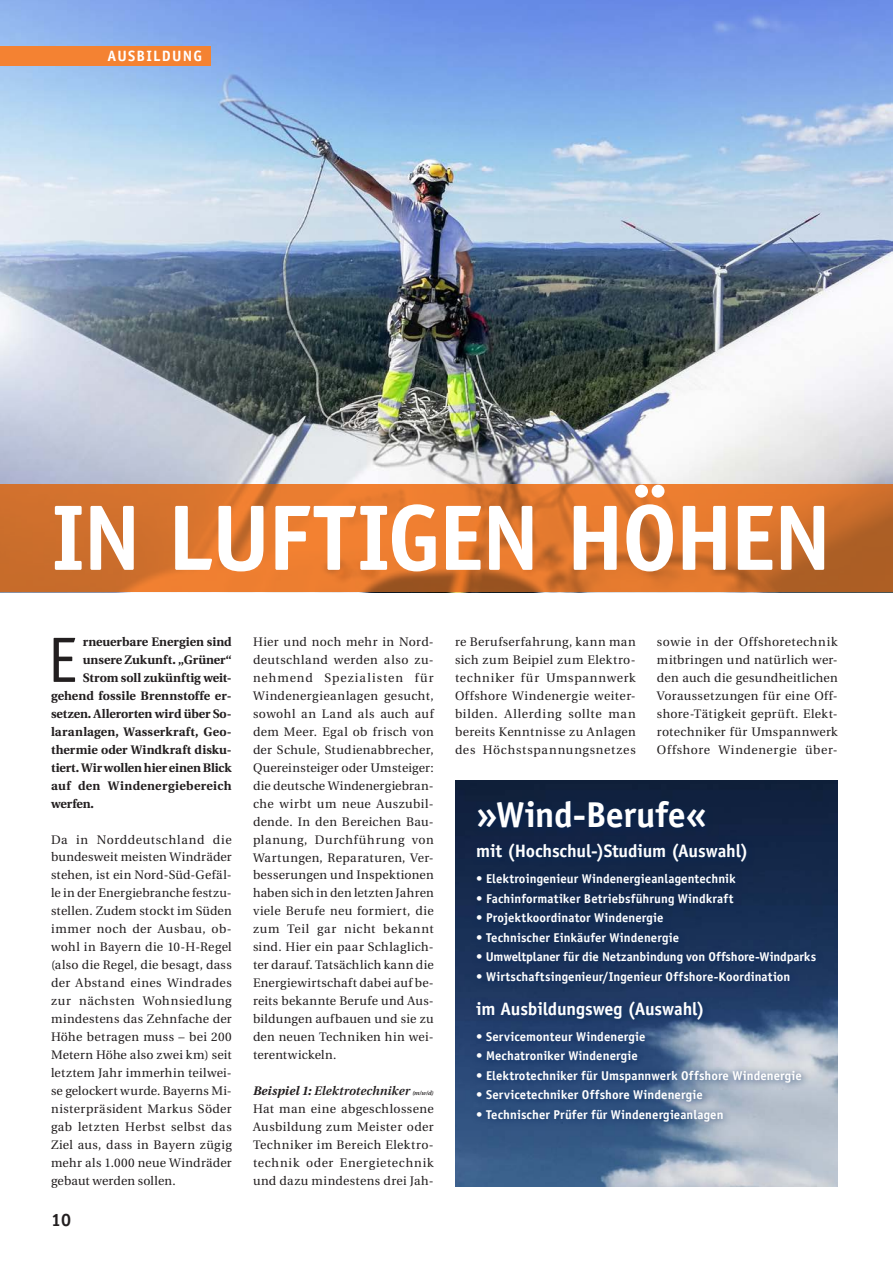
<style>
.page{position:relative;width:893px;height:1263px;background:#fff}
.page>*{position:absolute;margin:0;border:0;box-sizing:border-box;transform-origin:0 0}
.t1{font:700 93.3px "Officina Sans";letter-spacing:-.025em;color:#fff}
.t2{font:64.2px "Officina Sans";color:#231f20}
.t3{font:700 36px "Officina Sans";letter-spacing:-.015em;color:#fff}
.t4{font:700 18px "Officina Sans";letter-spacing:-.01em;color:#fff}
.t5{font:700 18px "Officina Serif";color:#231f20}
.t6{font:700 15px "Officina Sans";letter-spacing:.08em;color:#fff}
.t7{font:700 12.75px "Officina Sans";letter-spacing:.005em;color:#fff}
.t8{font:12.3px/18px "Utopia";letter-spacing:.04em;color:#231f20;text-align:justify}
.t9{font:700 12.3px "Utopia";letter-spacing:.005em;color:#231f20}
.t10{font:700 12.3px "Utopia";letter-spacing:-.015em;color:#231f20}
.t11{font:700 12.3px "Utopia";letter-spacing:.025em;color:#231f20}
.s1{font-weight:700;font-style:italic}
.s2{font-weight:600;font-style:italic}
.s3{font-weight:600;font-style:italic;font-size:6px}
</style>
<div class="page">
<img style="left:455px;top:780px;width:383px;height:406px">
<img style="left:0;top:0;width:893px;height:484px">
<div style="left:0;top:47px;width:210px;height:19px;background:#f48232"></div>
<div style="left:471px;top:795px;width:354px;height:335px;background:#002359;opacity:.75"></div>
<svg style="left:0;top:484px;width:893px;height:108px;background:#d8732c"></svg>
<p class="t6" style="left:107px;top:47px;width:96px">AUSBILDUNG</p>
<h1 class="t1" style="left:51px;top:480px;width:782px">IN LUFTIGEN HÖHEN</h1>
<h2 class="t2" style="left:47px;top:623px;width:31px">E</h2>
<p class="t9" style="left:83px;top:635px;width:151px">rneuerbare Energien sind</p>
<p class="t9" style="left:83px;top:653px;width:151px">unsere Zukunft. „Grüner“</p>
<p class="t9" style="left:83px;top:671px;width:151px">Strom soll zukünftig weit-</p>
<p class="t9" style="left:51px;top:688px;width:182px">gehend fossile Brennstoffe er-</p>
<p class="t9" style="left:51px;top:706px;width:182px">setzen. Allerorten wird über So-</p>
<p class="t9" style="left:51px;top:724px;width:182px">laranlagen, Wasserkraft, Geo-</p>
<p class="t9" style="left:51px;top:742px;width:182px">thermie oder Windkraft disku-</p>
<p class="t10" style="left:51px;top:760px;width:182px">tiert. Wir wollen hier einen Blick</p>
<p class="t11" style="left:51px;top:778px;width:182px">auf den Windenergiebereich</p>
<p class="t9" style="left:51px;top:796px;width:45px">werfen.</p>
<p class="t8" style="left:51px;top:830px;width:182px">Da in Norddeutschland die bundesweit meisten Windräder stehen, ist ein Nord-Süd-Gefäl&shy;le in der Energiebranche festzu&shy;stellen. Zudem stockt im Süden immer noch der Ausbau, ob&shy;wohl in Bayern die 10-H-Regel (also die Regel, die besagt, dass der Abstand eines Windrades zur nächsten Wohnsiedlung mindestens das Zehnfache der Höhe betragen muss – bei 200<br>Metern Höhe also zwei km) seit letztem Jahr immerhin teilwei&shy;se gelockert wurde. Bayerns Mi&shy;nisterpräsident Markus Söder gab letzten Herbst selbst das Ziel aus, dass in Bayern zügig mehr als 1.000 neue Windräder gebaut werden sollen.</p>
<h3 class="t5" style="left:51px;top:1209px;width:22px">10</h3>
<p class="t8" style="left:253px;top:633px;width:182px">Hier und noch mehr in Nord&shy;deutschland werden also zu&shy;nehmend Spezialisten für Windenergieanlagen gesucht, sowohl an Land als auch auf dem Meer. Egal ob frisch von der Schule, Studienabbrecher, Quereinsteiger oder Umsteiger: die deutsche Windenergiebran&shy;che wirbt um neue Auszubil&shy;dende. In den Bereichen Bau&shy;planung, Durchführung von Wartungen, Reparaturen, Ver&shy;besserungen und Inspektionen haben sich in den letzten Jahren viele Berufe neu formiert, die zum Teil gar nicht bekannt sind. Hier ein paar Schlaglich&shy;ter darauf. Tatsächlich kann die Energiewirtschaft dabei auf be&shy;reits bekannte Berufe und Aus&shy;bildungen aufbauen und sie zu den neuen Techniken hin wei&shy;terentwickeln.</p>
<p class="t8" style="left:253px;top:1082px;width:182px"><span class="s1">Beispiel 1:</span> <span class="s2">Elektrotechniker</span> <span class="s3">(m/w/d)<br></span>Hat man eine abgeschlossene Ausbildung zum Meister oder Techniker im Bereich Elektro&shy;technik oder Energietechnik und dazu mindestens drei Jah-</p>
<p class="t8" style="left:455px;top:633px;width:182px">re Berufserfahrung, kann man sich zum Beipiel zum Elektro&shy;techniker für Umspannwerk Offshore Windenergie weiter&shy;bilden. Allerding sollte man bereits Kenntnisse zu Anlagen des Höchstspannungsnetzes</p>
<p class="t8" style="left:657px;top:633px;width:182px">sowie in der Offshoretechnik mitbringen und natürlich wer&shy;den auch die gesundheitlichen Voraussetzungen für eine Off&shy;shore-Tätigkeit geprüft. Elekt&shy;rotechniker für Umspannwerk Offshore Windenergie über-</p>
<h3 class="t3" style="left:476px;top:792px;width:232px">»Wind-Berufe«</h3>
<h3 class="t4" style="left:476px;top:840px;width:274px">mit (Hochschul-)Studium (Auswahl)</h3>
<p class="t7" style="left:476px;top:871px;width:261px">• Elektroingenieur Windenergieanlagentechnik</p>
<p class="t7" style="left:476px;top:890px;width:259px">• Fachinformatiker Betriebsführung Windkraft</p>
<p class="t7" style="left:476px;top:910px;width:189px">• Projektkoordinator Windenergie</p>
<p class="t7" style="left:476px;top:929px;width:204px">• Technischer Einkäufer Windenergie</p>
<p class="t7" style="left:476px;top:949px;width:341px">• Umweltplaner für die Netzanbindung von Offshore-Windparks</p>
<p class="t7" style="left:476px;top:968px;width:316px">• Wirtschaftsingenieur/Ingenieur Offshore-Koordination</p>
<h3 class="t4" style="left:476px;top:998px;width:230px">im Ausbildungsweg (Auswahl)</h3>
<p class="t7" style="left:476px;top:1028px;width:171px">• Servicemonteur Windenergie</p>
<p class="t7" style="left:476px;top:1048px;width:163px">• Mechatroniker Windenergie</p>
<p class="t7" style="left:476px;top:1067px;width:327px">• Elektrotechniker für Umspannwerk Offshore Windenergie</p>
<p class="t7" style="left:476px;top:1087px;width:228px">• Servicetechniker Offshore Windenergie</p>
<p class="t7" style="left:476px;top:1106px;width:249px">• Technischer Prüfer für Windenergieanlagen</p>
</div>
